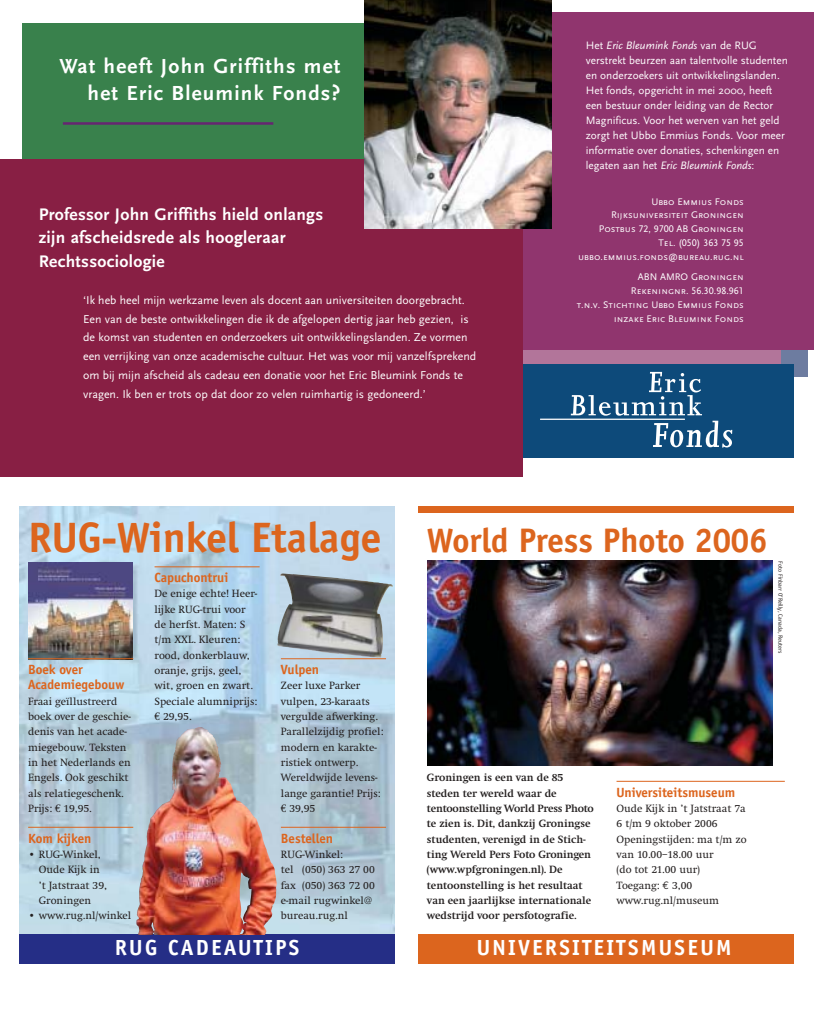
<style>
.page{position:relative;width:815px;height:1028px;background:#fff}
.page>*{position:absolute;margin:0;border:0;box-sizing:border-box;transform-origin:0 0}
.t1{font:700 43.75px "Officina Sans";color:#dc651e}
.t2{font:700 35px "Officina Sans";color:#dc651e}
.t3{font:700 22.5px "Officina Sans";letter-spacing:.105em;color:#fff}
.t4{font:700 21.25px/26.2px "Scala Sans";letter-spacing:.055em;color:#fff;text-align:right}
.t5{font:700 17.5px/23.8px "Scala Sans";letter-spacing:.015em;color:#fff}
.t6{font:700 13.75px/15.2px "Officina Sans";color:#dc651e}
.t7{font:11.88px/18.8px "Scala Sans";color:#fff}
.t8{font:11.25px/15px "Scala Sans";color:#fff}
.t9{font:11px/15.2px "Swift";color:#231f1f}
.t10{font:700 11px/15.2px "Swift";color:#231f1f}
.t11{font:10px/13.8px "Scala Sans Caps";color:#fff;text-align:right}
.t12{font:6.25px "Officina Sans";color:#231f1f}
.s1{font-style:italic}
.s2{font-family:"Scala Sans"}
.s3{font-family:"Euro Serif"}
.s4{font-family:"Euro Mono"}
</style>
<div class="page">
<img style="left:19px;top:506px;width:376px;height:428px">
<div style="left:19px;top:934px;width:376px;height:29px;background:#252e86"></div>
<hr style="left:617px;top:781px;width:168px;height:1px;background:#dc651e">
<div style="left:418px;top:934px;width:376px;height:29px;background:#dc651e"></div>
<div style="left:418px;top:504px;width:376px;height:9px;background:#dc651e"></div>
<img style="left:427px;top:561px;width:345px;height:205px">
<img style="left:28px;top:562px;width:104px;height:96px">
<img style="left:318px;top:586px;width:75px;height:71px">
<hr style="left:28px;top:658px;width:105px;height:1px;background:#dc651e">
<hr style="left:28px;top:827px;width:105px;height:1px;background:#dc651e">
<hr style="left:155px;top:566px;width:105px;height:1px;background:#dc651e">
<hr style="left:281px;top:658px;width:105px;height:1px;background:#dc651e">
<hr style="left:281px;top:827px;width:105px;height:1px;background:#dc651e">
<img style="left:203px;top:727px;width:18px;height:37px">
<div style="left:0;top:0;width:814px;height:505px;background:#fff"></div>
<div style="left:522px;top:350px;width:272px;height:16px;background:#b2759a"></div>
<div style="left:23px;top:23px;width:501px;height:143px;background:#39814c"></div>
<div style="left:781px;top:350px;width:27px;height:27px;background:#6d7ca0"></div>
<div style="left:521px;top:364px;width:273px;height:93px;background:#0d4a7a"></div>
<svg style="left:571px;top:372px;width:131px;height:43px"></svg>
<svg style="left:653px;top:421px;width:79px;height:26px"></svg>
<hr style="left:540px;top:418px;width:145px;height:2px;background:#fff">
<div style="left:506px;top:12px;width:308px;height:338px;background:#90356e"></div>
<div style="left:0;top:159px;width:522px;height:318px;background:#881f44"></div>
<img style="left:365px;top:0;width:187px;height:229px">
<hr style="left:63px;top:122px;width:210px;height:3px;background:#662571">
<h3 class="t4" style="left:59px;top:55px;width:283px">Wat heeft John Griffiths met het Eric Bleumink Fonds?</h3>
<p class="t8" style="left:586px;top:39px;width:204px">Het <span class="s1">Eric Bleumink Fonds</span> van de RUG verstrekt beurzen aan talentvolle studenten en onderzoekers uit ontwikkelingslanden.<br>Het fonds, opgericht in mei 2000, heeft een bestuur onder leiding van de Rector Magnificus. Voor het werven van het geld zorgt het Ubbo Emmius Fonds. Voor meer informatie over donaties, schenkingen en legaten aan het <span class="s1">Eric Bleumink Fonds</span>:</p>
<h3 class="t5" style="left:39px;top:203px;width:286px">Professor John Griffiths hield onlangs zijn afscheidsrede als hoogleraar<br>Rechtssociologie</h3>
<p class="t11" style="left:578px;top:194px;width:167px">Ubbo Emmius Fonds<br>Rijksuniversiteit Groningen<br>Postbus 72, 9700 AB Groningen<br>Tel. (050) 363 75 95 ubbo.emmius.fonds<span class="s2">@</span>bureau.rug.nl</p>
<p class="t11" style="left:577px;top:270px;width:169px">ABN AMRO Groningen<br>Rekeningnr. 56.30.98.961<br>t.n.v. Stichting Ubbo Emmius Fonds inzake Eric Bleumink Fonds</p>
<p class="t7" style="left:83px;top:292px;width:395px">‘Ik heb heel mijn werkzame leven als docent aan universiteiten doorgebracht.<br>Een van de beste ontwikkelingen die ik de afgelopen dertig jaar heb gezien, is de komst van studenten en onderzoekers uit ontwikkelingslanden. Ze vormen een verrijking van onze academische cultuur. Het was voor mij vanzelfsprekend om bij mijn afscheid als cadeau een donatie voor het Eric Bleumink Fonds te vragen. Ik ben er trots op dat door zo velen ruimhartig is gedoneerd.’</p>
<h1 class="t1" style="left:28px;top:520px;width:355px">RUG-Winkel Etalage</h1>
<p class="t6" style="left:28px;top:663px;width:98px">Boek over<br>Academiegebouw</p>
<p class="t9" style="left:28px;top:694px;width:104px">Fraai geïllustreerd boek over de geschie&shy;denis van het acade&shy;miegebouw. Teksten in het Nederlands en<br>Engels. Ook geschikt als relatiegeschenk.<br>Prijs: <span class="s3">€</span> 19,95.</p>
<p class="t6" style="left:28px;top:831px;width:65px">Kom kijken</p>
<p class="t9" style="left:39px;top:847px;width:70px;text-indent:-11px">• RUG-Winkel,<br>Oude Kijk in ’t Jatstraat 39,<br>Groningen</p>
<p class="t9" style="left:28px;top:908px;width:105px">• www.rug.nl/winkel</p>
<p class="t6" style="left:155px;top:571px;width:75px">Capuchontrui</p>
<p class="t9" style="left:155px;top:587px;width:104px">De enige echte! Heer&shy;lijke RUG-trui voor de herfst. Maten: S t/m XXL. Kleuren: rood, donkerblauw, oranje, grijs, geel, wit, groen en zwart.<br>Speciale alumniprijs: <span class="s3">€</span> 29,95.</p>
<p class="t6" style="left:281px;top:663px;width:40px">Vulpen</p>
<p class="t9" style="left:281px;top:679px;width:104px">Zeer luxe Parker vulpen, 23-karaats vergulde afwerking.<br>Parallelzijdig profiel: modern en karakte&shy;ristiek ontwerp.<br>Wereldwijde levens&shy;lange garantie! Prijs: <span class="s3">€</span> 39,95</p>
<p class="t6" style="left:281px;top:831px;width:54px">Bestellen</p>
<p class="t9" style="left:281px;top:847px;width:96px">RUG-Winkel:<br>tel (050) 363 27 00 fax (050) 363 72 00 e-mail rugwinkel@ bureau.rug.nl</p>
<h3 class="t3" style="left:115px;top:938px;width:186px">RUG CADEAUTIPS</h3>
<h2 class="t2" style="left:427px;top:526px;width:342px">World Press Photo 2006</h2>
<p class="t12" style="left:783px;top:561px;width:94px;rotate:90deg">Foto Finbarr O’Reilly, Canada, Reuters</p>
<p class="t10" style="left:427px;top:771px;width:168px">Groningen is een van de 85 steden ter wereld waar de tentoonstelling World Press Photo te zien is. Dit, dankzij Groningse studenten, verenigd in de Stich&shy;ting Wereld Pers Foto Groningen (www.wpfgroningen.nl). De tentoonstelling is het resultaat van een jaarlijkse internationale wedstrijd voor persfotografie.</p>
<p class="t6" style="left:617px;top:785px;width:120px">Universiteitsmuseum</p>
<p class="t9" style="left:617px;top:801px;width:132px">Oude Kijk in ’t Jatstraat 7a<br>6 t/m 9 oktober 2006<br>Openingstijden: ma t/m zo van 10.00–18.00 uur<br>(do tot 21.00 uur)<br>Toegang: <span class="s4">€</span> 3,00 www.rug.nl/museum</p>
<h3 class="t3" style="left:477px;top:938px;width:256px">UNIVERSITEITSMUSEUM</h3>
</div>
